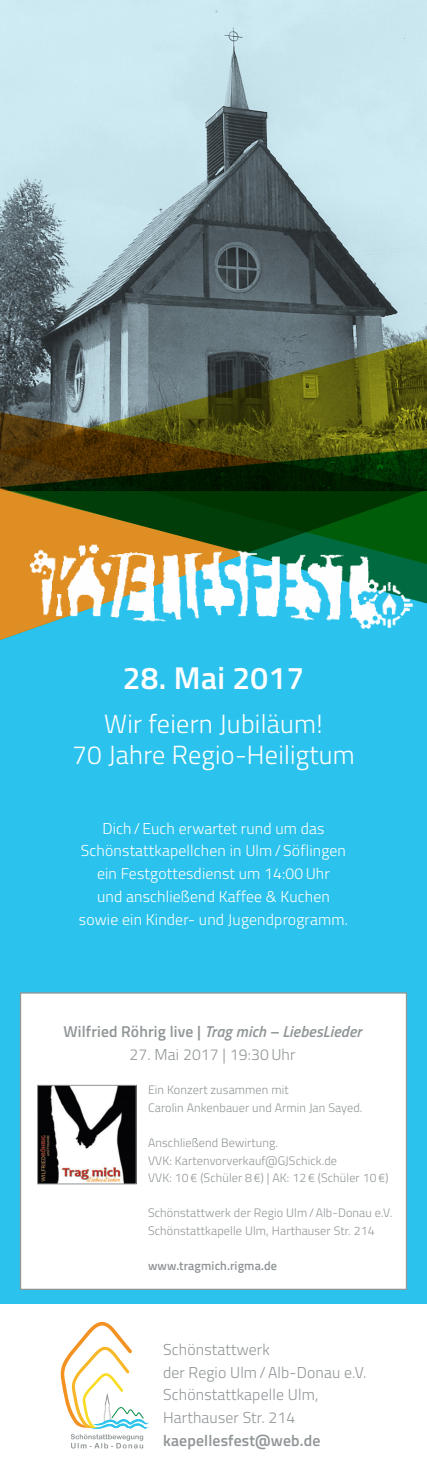
<style>
.page{position:relative;width:427px;height:1469px;background:#fff}
.page>*{position:absolute;margin:0;border:0;box-sizing:border-box;transform-origin:0 0}
.t1{font:600 31.5px "Titillium Web";letter-spacing:.01em;color:#fff}
.t2{font:300 26.25px/31.5px "Titillium Web";letter-spacing:.01em;color:#fff;text-align:center}
.t3{font:300 15.75px/22.8px "Titillium Web";letter-spacing:.01em;color:#fff;text-align:center}
.t4{font:300 15.75px/22.8px "Titillium Web";letter-spacing:.01em;color:#909597}
.t5{font:italic 600 15.75px "Titillium Web";letter-spacing:.01em;color:#909597}
.t6{font:600 15.75px "Titillium Web";letter-spacing:.01em;color:#909597}
.t7{font:300 12.25px/17.5px "Titillium Web";letter-spacing:.01em;color:#909597}
.t8{font:600 12.25px "Titillium Web";letter-spacing:.01em;color:#909597}
.s1{font-style:normal}
</style>
<div class="page">
<div style="left:0;top:490px;width:427px;height:813px;background:#2bc3ed"></div>
<div style="left:20px;top:992px;width:387px;height:297px;background:#fff;border:1px solid #909597"></div>
<img style="left:0;top:0;width:427px;height:339px">
<svg style="left:60px;top:1321px;width:88px;height:127px"></svg>
<svg style="left:0;top:339px;width:427px;height:109px;background:#626845"></svg>
<svg style="left:0;top:448px;width:427px;height:155px;background:#193404"></svg>
<svg style="left:0;top:488px;width:247px;height:152px;background:#5e6b2c"></svg>
<img style="left:19px;top:538px;width:405px;height:94px">
<img style="left:39px;top:1087px;width:95px;height:95px">
<div style="left:37px;top:1085px;width:99px;height:99px;border:1px solid #909597"></div>
<h1 class="t1" style="left:123px;top:654px;width:183px">28. Mai 2017</h1>
<h2 class="t2" style="left:72px;top:706px;width:284px">Wir feiern Jubiläum!<br>70 Jahre Regio-Heiligtum</h2>
<p class="t3" style="left:79px;top:816px;width:270px">Dich / Euch erwartet rund um das Schönstattkapellchen in Ulm / Söflingen ein Festgottesdienst um 14:00Uhr<br>und anschließend Kaffee &amp; Kuchen sowie ein Kinder- und Jugendprogramm.</p>
<p class="t5" style="left:63px;top:1019px;width:300px"><span class="s1">Wilfried Röhrig live |</span> Trag mich – LiebesLieder</p>
<p class="t4" style="left:129px;top:1041px;width:167px">27. Mai 2017 | 19:30Uhr</p>
<p class="t7" style="left:148px;top:1080px;width:216px">Ein Konzert zusammen mit<br>Carolin Ankenbauer und Armin Jan Sayed.</p>
<p class="t7" style="left:148px;top:1133px;width:242px">Anschließend Bewirtung.<br>VVK: Kartenvorverkauf@GJSchick.de<br>VVK: 10 € (Schüler 8 €) | AK: 12 € (Schüler 10 €)</p>
<p class="t7" style="left:148px;top:1203px;width:245px">Schönstattwerk der Regio Ulm /Alb-Donau e.V.<br>Schönstattkapelle Ulm, Harthauser Str. 214</p>
<p class="t8" style="left:148px;top:1256px;width:130px">www.tragmich.rigma.de</p>
<p class="t4" style="left:163px;top:1337px;width:205px">Schönstattwerk<br>der Regio Ulm /Alb-Donau e.V.<br>Schönstattkapelle Ulm,<br>Harthauser Str. 214</p>
<p class="t6" style="left:163px;top:1428px;width:159px">kaepellesfest@web.de</p>
</div>
